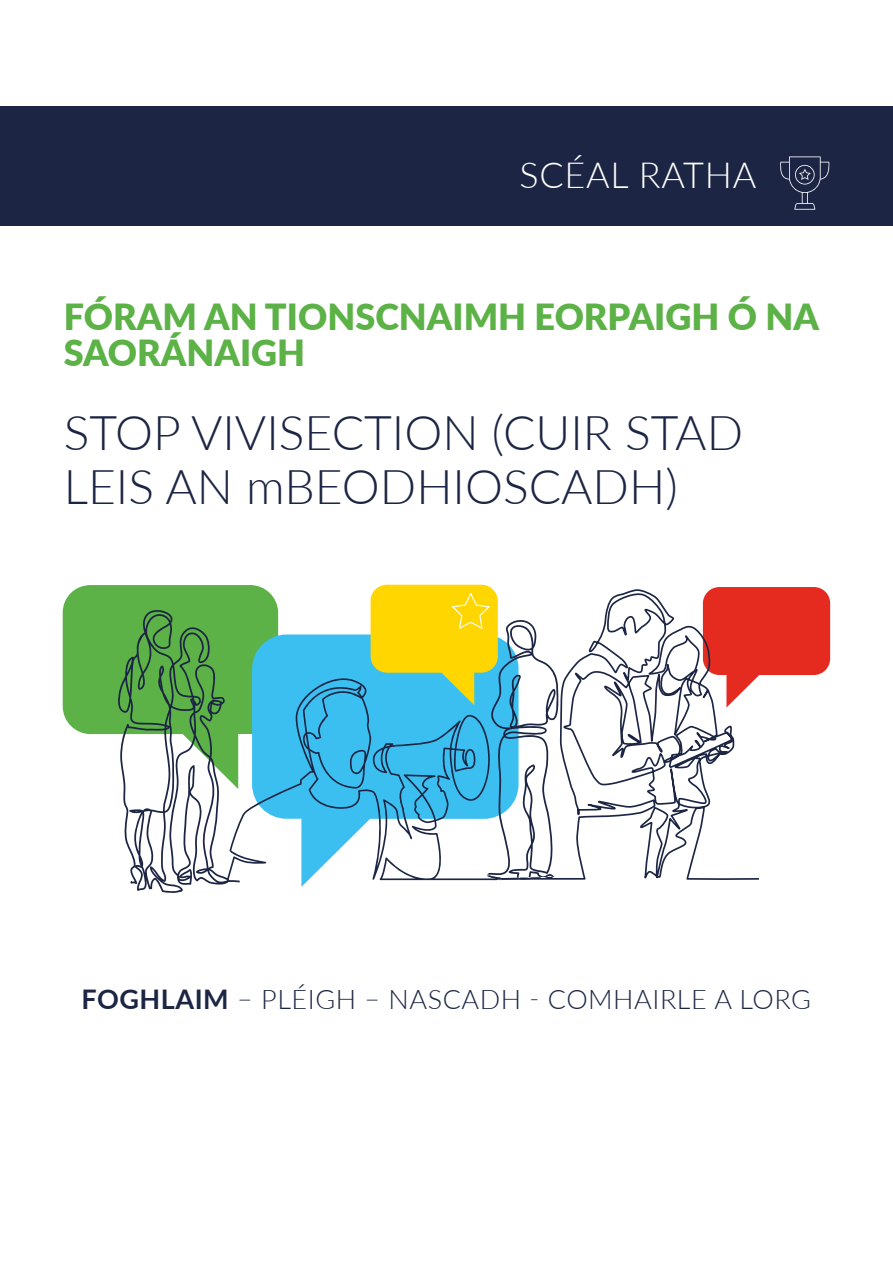
<style>
.page{position:relative;width:893px;height:1263px;background:#fff}
.page>*{position:absolute;margin:0;border:0;box-sizing:border-box;transform-origin:0 0}
.t1{font:300 48px/54px "Lato";color:#1c2543}
.t2{font:900 36px/36px "Lato";color:#5cb246}
.t3{font:300 36px "Lato";letter-spacing:.02em;color:#fff}
.t4{font:300 27px "Lato";letter-spacing:.02em;color:#1c2543}
.s1{font-weight:700}
</style>
<div class="page">
<div style="left:0;top:106px;width:893px;height:119px;background:#1c2543"></div>
<svg style="left:278px;top:634px;width:216px;height:253px;fill:#3abff0"></svg>
<div style="left:714px;top:587px;width:116px;height:89px;background:#e52a20"></div>
<svg style="left:494px;top:588px;width:267px;height:293px"></svg>
<svg style="left:63px;top:585px;width:215px;height:308px"></svg>
<svg style="left:226px;top:676px;width:145px;height:204px;fill:#3abff0"></svg>
<svg style="left:371px;top:585px;width:188px;height:295px"></svg>
<svg style="left:780px;top:156px;width:50px;height:54px"></svg>
<p class="t3" style="left:520px;top:150px;width:238px">SCÉAL RATHA</p>
<p class="t2" style="left:64px;top:298px;width:757px">FÓRAM AN TIONSCNAIMH EORPAIGH Ó NA<br>SAORÁNAIGH</p>
<p class="t1" style="left:64px;top:404px;width:681px">STOP VIVISECTION (CUIR STAD<br>LEIS AN mBEODHIOSCADH)</p>
<p class="t4" style="left:81px;top:981px;width:731px"><span class="s1">FOGHLAIM</span> – PLÉIGH – NASCADH - COMHAIRLE A LORG</p>
</div>
